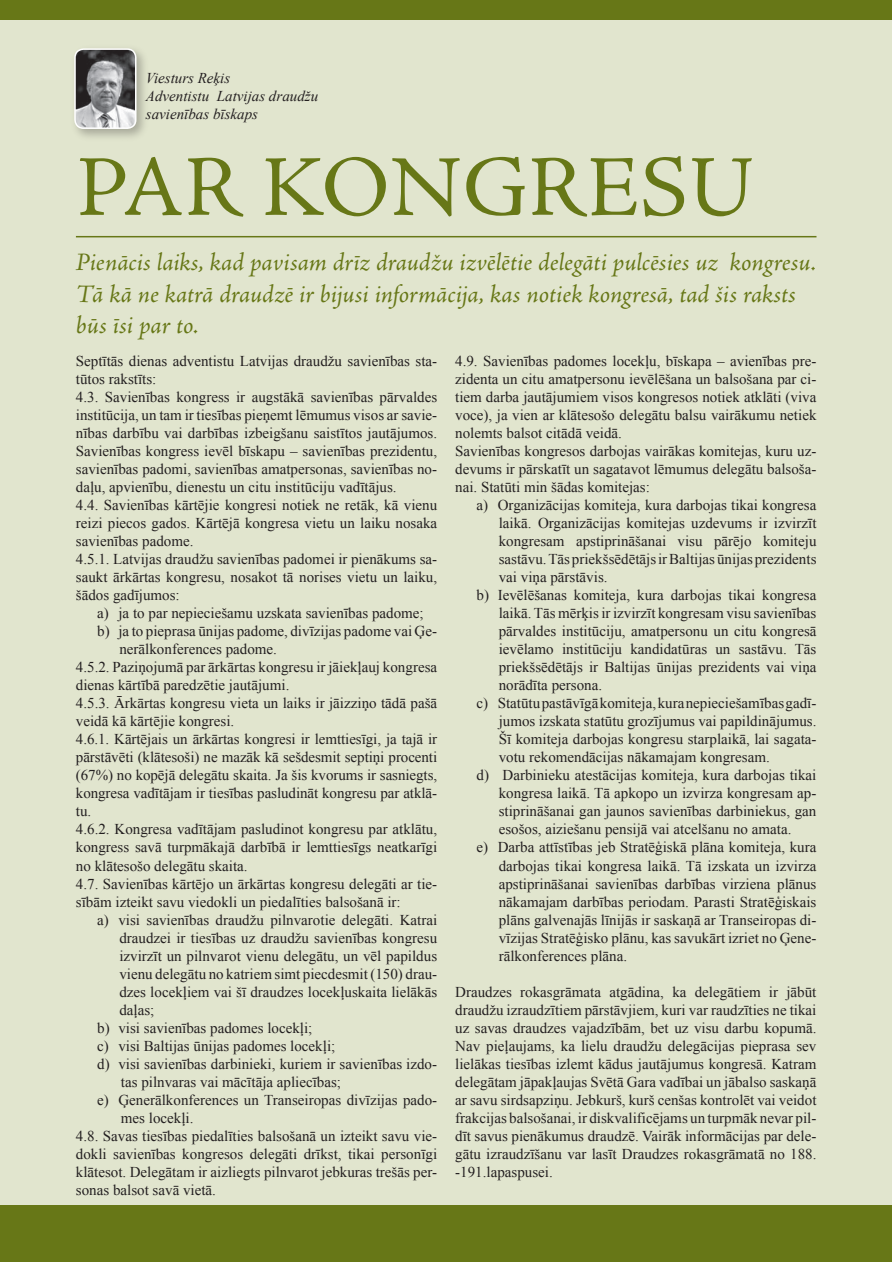
<style>
.page{position:relative;width:892px;height:1262px;background:#fff}
.page>*{position:absolute;margin:0;border:0;box-sizing:border-box;transform-origin:0 0}
.t1{font:86.7px "Adobe Jenson Pro";color:#677717}
.t2{font:italic 25.5px/31.5px "Adobe Jenson Pro";letter-spacing:-.005em;color:#677717}
.t3{font:15px/18px "Times New Roman";color:#231f20}
.t4{font:italic 15px/18px "Times New Roman";color:#231f20}
</style>
<div class="page">
<div style="left:0;top:1203px;width:891px;height:58px;background:#677717"></div>
<div style="left:0;top:0;width:891px;height:1203px;background:#e1e5ce"></div>
<div style="left:0;top:0;width:891px;height:20px;background:#677717"></div>
<div style="left:69px;top:44px;width:80px;height:99px;background:#231f20;opacity:.3"></div>
<img style="left:75px;top:49px;width:60px;height:79px;border-radius:9px">
<div style="left:74px;top:48px;width:62px;height:81px;border:2px solid #fff;border-radius:9px"></div>
<hr style="left:76px;top:236px;width:740px;height:1px;background:#677717">
<p class="t4" style="left:146px;top:69px;width:174px">Viesturs Reķis<br>Adventistu Latvijas draudžu savienības bīskaps</p>
<h1 class="t1" style="left:76px;top:138px;width:56px">PAR</h1>
<h1 class="t1" style="left:262px;top:138px;width:122px">KONGRESU</h1>
<h2 class="t2" style="left:76px;top:248px;width:741px">Pienācis laiks, kad pavisam drīz draudžu izvēlētie delegāti pulcēsies uz kongresu.<br>Tā kā ne katrā draudzē ir bijusi informācija, kas notiek kongresā, tad šis raksts būs īsi par to.</h2>
<p class="t3" style="left:76px;top:352px;width:362px">Septītās dienas adventistu Latvijas draudžu savienības sta&shy;tūtos rakstīts:<br>4.3. Savienības kongress ir augstākā savienības pārvaldes ins-titūcija, un tam ir tiesības pieņemt lēmumus visos ar sa-vie&shy;nības darbību vai darbības izbeigšanu saistītos jau-tā--ju-mos.<br>Savienības kongress ievēl bīskapu – savienības pre--zi-dentu, savienības padomi, savienības amatpersonas, sa-vie-nības no&shy;daļu, apvienību, dienestu un citu institūciju vadī-tājus.<br>4.4. Savienības kārtējie kongresi notiek ne retāk, kā vienu rei-zi piecos gados. Kārtējā kongresa vietu un laiku nosaka sa--vienības padome.<br>4.5.1. Latvijas draudžu savienības padomei ir pienākums sa&shy;saukt ārkārtas kongresu, nosakot tā norises vietu un laiku, šādos gadījumos:</p>
<p class="t3" style="left:97px;top:604px;width:328px">a) ja to par nepieciešamu uzskata savienības padome;</p>
<p class="t3" style="left:97px;top:622px;width:333px">b) ja to pieprasa ūnijas padome, divīzijas padome vai Ģe--</p>
<p class="t3" style="left:119px;top:640px;width:159px">nerālkonferences padome.</p>
<p class="t3" style="left:76px;top:658px;width:362px">4.5.2. Paziņojumā par ārkārtas kongresu ir jāiekļauj kongresa</p>
<p class="t3" style="left:76px;top:676px;width:215px">die-nas kārtībā paredzētie jautājumi.</p>
<p class="t3" style="left:76px;top:694px;width:362px">4.5.3. Ārkārtas kongresu vieta un laiks ir jāizziņo tādā pašā</p>
<p class="t3" style="left:76px;top:712px;width:160px">vei-dā kā kārtējie kongresi.</p>
<p class="t3" style="left:76px;top:730px;width:362px">4.6.1. Kārtējais un ārkārtas kongresi ir lemttiesīgi, ja tajā ir</p>
<p class="t3" style="left:76px;top:748px;width:362px">pār-stāvēti (klātesoši) ne mazāk kā sešdesmit septiņi procenti</p>
<p class="t3" style="left:76px;top:766px;width:362px">(67%) no kopējā delegātu skaita. Ja šis kvorums ir sasniegts,</p>
<p class="t3" style="left:76px;top:784px;width:361px">kon-gresa vadītājam ir tiesības pasludināt kongresu par at-klā-</p>
<p class="t3" style="left:76px;top:802px;width:17px">tu.</p>
<p class="t3" style="left:76px;top:820px;width:362px">4.6.2. Kongresa vadītājam pasludinot kongresu par atklātu,</p>
<p class="t3" style="left:76px;top:838px;width:362px">kongress savā turpmākajā darbībā ir lemttiesīgs neatkarīgi</p>
<p class="t3" style="left:76px;top:856px;width:173px">no klātesošo delegātu skaita.</p>
<p class="t3" style="left:76px;top:874px;width:361px">4.7. Savienības kārtējo un ārkārtas kongresu delegāti ar tie-</p>
<p class="t3" style="left:76px;top:892px;width:326px">sībām izteikt savu viedokli un piedalīties balsošanā ir:</p>
<p class="t3" style="left:97px;top:910px;width:341px">a) visi savienības draudžu pilnvarotie delegāti. Katrai</p>
<p class="t3" style="left:119px;top:928px;width:319px">drau-dzei ir tiesības uz draudžu savienības kongresu</p>
<p class="t3" style="left:119px;top:946px;width:319px">iz-virzīt un pilnvarot vienu delegātu, un vēl papildus</p>
<p class="t3" style="left:119px;top:964px;width:318px">vie-nu delegātu no katriem simt piecdesmit (150) drau-</p>
<p class="t3" style="left:119px;top:982px;width:319px">dzes locekļiem vai šī draudzes locekļuskaita lielākās</p>
<p class="t3" style="left:119px;top:1000px;width:36px">daļas;</p>
<p class="t3" style="left:97px;top:1018px;width:216px">b) visi savienības padomes locekļi;</p>
<p class="t3" style="left:97px;top:1036px;width:239px">c) visi Baltijas ūnijas padomes locekļi;</p>
<p class="t3" style="left:97px;top:1054px;width:340px">d) visi savienības darbinieki, kuriem ir savienības iz-do-</p>
<p class="t3" style="left:121px;top:1072px;width:221px">tas pilnvaras vai mācītāja apliecības;</p>
<p class="t3" style="left:97px;top:1090px;width:340px">e) Ģenerālkonferences un Transeiropas divīzijas pa-do-</p>
<p class="t3" style="left:121px;top:1108px;width:74px">mes locekļi.</p>
<p class="t3" style="left:76px;top:1126px;width:361px">4.8. Savas tiesības piedalīties balsošanā un izteikt savu vie-</p>
<p class="t3" style="left:76px;top:1144px;width:362px">dokli savienības kongresos delegāti drīkst, tikai personīgi</p>
<p class="t3" style="left:76px;top:1162px;width:361px">klāt-esot. Delegātam ir aizliegts pilnvarot jebkuras trešās per-</p>
<p class="t3" style="left:76px;top:1180px;width:141px">so-nas balsot savā vietā.</p>
<p class="t3" style="left:455px;top:352px;width:362px">4.9. Savienības padomes locekļu, bīskapa – avienības pre&shy;zi-denta un citu amatpersonu ievēlēšana un balsošana par ci&shy;tiem darba jautājumiem visos kongresos notiek atklāti (viva voce), ja vien ar klātesošo delegātu balsu vairākumu netiek nolemts balsot citādā veidā.<br>Savienības kongresos darbojas vairākas komitejas, kuru uz&shy;devums ir pārskatīt un sagatavot lēmumus delegātu bal- so- ša&shy;nai. Statūti min šādas komitejas:</p>
<p class="t3" style="left:476px;top:496px;width:341px">a) Organizācijas komiteja, kura darbojas tikai kongresa</p>
<p class="t3" style="left:498px;top:514px;width:319px">laikā. Organizācijas komitejas uzdevums ir izvirzīt</p>
<p class="t3" style="left:498px;top:532px;width:319px">kon-gresam apstiprināšanai visu pārējo komiteju</p>
<p class="t3" style="left:498px;top:550px;width:319px">sastāvu. Tās priekšsēdētājs ir Baltijas ūnijas prezidents</p>
<p class="t3" style="left:498px;top:568px;width:110px">vai viņa pārstāvis.</p>
<p class="t3" style="left:476px;top:586px;width:341px">b) Ievēlēšanas komiteja, kura darbojas tikai kongresa</p>
<p class="t3" style="left:498px;top:604px;width:319px">laikā. Tās mērķis ir izvirzīt kongresam visu savienības</p>
<p class="t3" style="left:498px;top:622px;width:319px">pārvaldes institūciju, amatpersonu un citu kongresā</p>
<p class="t3" style="left:498px;top:640px;width:319px">ievēlamo institūciju kandidatūras un sastāvu. Tās</p>
<p class="t3" style="left:498px;top:658px;width:319px">priekšsēdētājs ir Baltijas ūnijas prezidents vai viņa</p>
<p class="t3" style="left:498px;top:676px;width:105px">norādīta persona.</p>
<p class="t3" style="left:476px;top:694px;width:340px">c) Statūtu pastāvīgā komiteja, kura nepieciešamības ga-dī-</p>
<p class="t3" style="left:498px;top:712px;width:319px">jumos izskata statūtu grozījumus vai papildinājumus.</p>
<p class="t3" style="left:498px;top:730px;width:318px">Šī komiteja darbojas kongresu starplaikā, lai sa-ga-ta-</p>
<p class="t3" style="left:498px;top:748px;width:272px">vo-tu rekomendācijas nākamajam kongresam.</p>
<p class="t3" style="left:476px;top:766px;width:341px">d) Darbinieku atestācijas komiteja, kura darbojas tikai</p>
<p class="t3" style="left:498px;top:784px;width:318px">kon-gresa laikā. Tā apkopo un izvirza kongresam ap-</p>
<p class="t3" style="left:498px;top:802px;width:319px">stip-rināšanai gan jaunos savienības darbiniekus, gan</p>
<p class="t3" style="left:498px;top:820px;width:294px">esošos, aiziešanu pensijā vai atcelšanu no amata.</p>
<p class="t3" style="left:476px;top:838px;width:341px">e) Darba attīstības jeb Stratēģiskā plāna komiteja, kura</p>
<p class="t3" style="left:498px;top:856px;width:319px">dar-bojas tikai kongresa laikā. Tā izskata un izvirza</p>
<p class="t3" style="left:498px;top:874px;width:319px">ap- stiprināšanai savienības darbības virziena plānus</p>
<p class="t3" style="left:498px;top:892px;width:319px">nā-kamajam darbības periodam. Parasti Stratēģiskais</p>
<p class="t3" style="left:498px;top:910px;width:318px">plāns galvenajās līnijās ir saskaņā ar Transeiropas di-</p>
<p class="t3" style="left:498px;top:928px;width:318px">vīzijas Stratēģisko plānu, kas savukārt izriet no Ģe-ne-</p>
<p class="t3" style="left:498px;top:946px;width:130px">rālkonferences plāna.</p>
<p class="t3" style="left:455px;top:982px;width:362px;text-align:justify">Draudzes rokasgrāmata atgādina, ka delegātiem ir jābūt draudžu izraudzītiem pārstāvjiem, kuri var raudzīties ne tikai uz savas draudzes vajadzībām, bet uz visu darbu kopumā.<br>Nav pieļaujams, ka lielu draudžu delegācijas pieprasa sev lie-lākas tiesības izlemt kādus jautājumus kongresā. Katram de-legātam jāpakļaujas Svētā Gara vadībai un jābalso saskaņā ar savu sirdsapziņu. Jebkurš, kurš cenšas kontrolēt vai veidot frakcijas balsošanai, ir diskvalificējams un turpmāk nevar pil&shy;dīt savus pienākumus draudzē. Vairāk informācijas par de-le&shy;gātu izraudzīšanu var lasīt Draudzes rokasgrāmatā no 188. -191.lapaspusei.</p>
</div>
